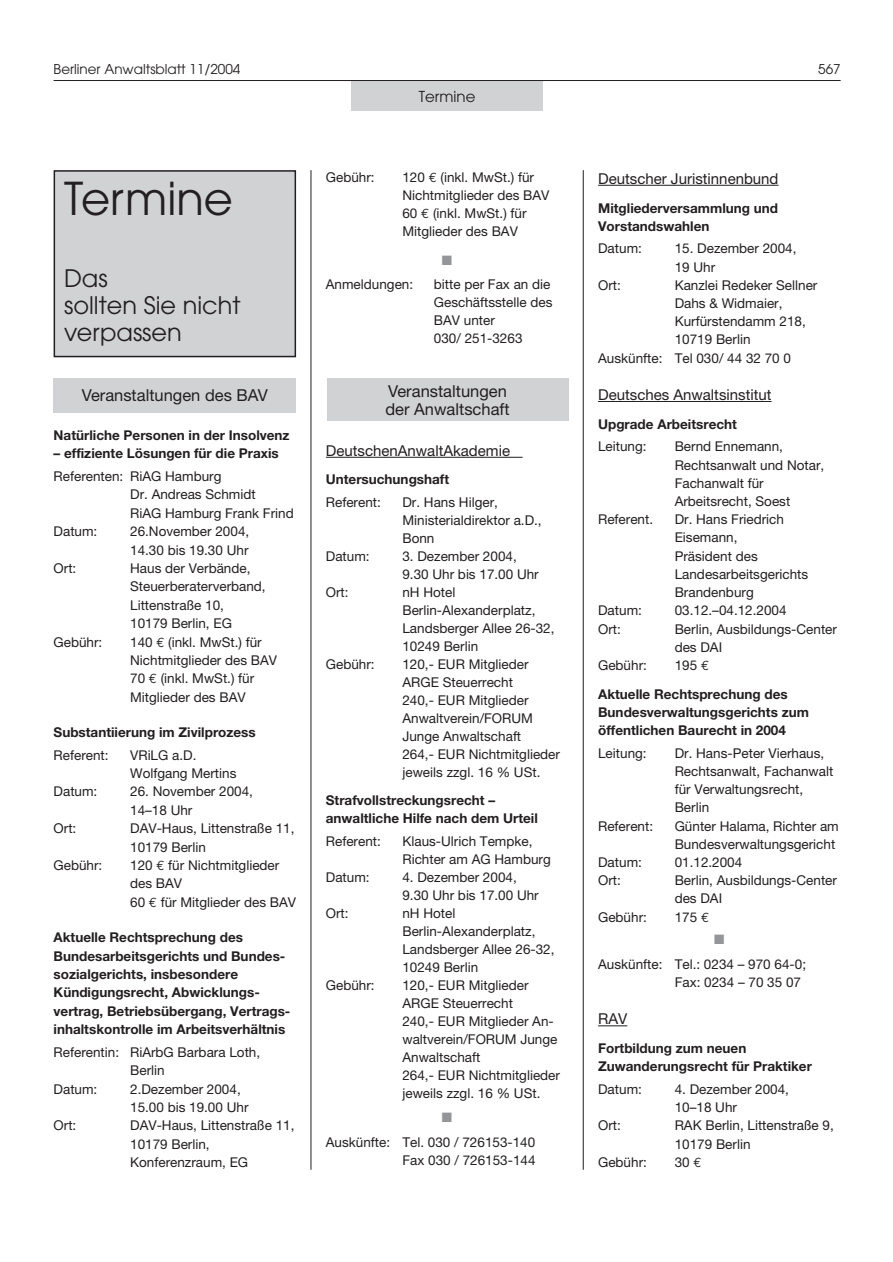
<style>
.page{position:relative;width:893px;height:1262px;background:#fff}
.page>*{position:absolute;margin:0;border:0;box-sizing:border-box;transform-origin:0 0}
.t1{font:45px "Avant Garde";color:#231f20}
.t2{font:24px/27px "Avant Garde";color:#231f20}
.t3{font:16.5px/18px "Helvetica Neue";color:#231f20}
.t4{font:15px "Helvetica Neue";color:#231f20}
.t5{font:15px "Avant Garde";color:#231f20}
.t6{font:13.5px/18px "Helvetica Neue";color:#231f20}
.t7{font:700 13.5px/18.5px "Helvetica Neue";color:#231f20}
.t8{font:13.5px "Avant Garde";color:#231f20}
.t9{font:13.5px "Zapf Dingbats";color:#939598}
.s1{font-family:"Euro Mono"}
.s2{font-weight:400}
.s3{font-family:"Euro Mono";font-weight:400}
</style>
<div class="page">
<hr style="left:326px;top:457px;width:196px;height:1px;background:#231f20">
<hr style="left:598px;top:185px;width:180px;height:1px;background:#231f20">
<hr style="left:598px;top:401px;width:173px;height:1px;background:#231f20">
<svg style="left:598px;top:1025px;width:29px;height:1px"></svg>
<div style="left:351px;top:81px;width:192px;height:30px;background:#d1d2d4"></div>
<hr style="left:54px;top:80px;width:786px;height:1px;background:#231f20">
<hr style="left:311px;top:170px;width:1px;height:999px;background:#231f20">
<hr style="left:583px;top:170px;width:1px;height:999px;background:#231f20">
<div style="left:54px;top:171px;width:241px;height:185px;background:#d1d2d4"></div>
<div style="left:54px;top:170px;width:242px;height:187px;border:2px solid #231f20"></div>
<div style="left:54px;top:378px;width:242px;height:34px;background:#d1d2d4"></div>
<div style="left:327px;top:378px;width:241px;height:43px;background:#d1d2d4"></div>
<p class="t8" style="left:54px;top:64px;width:188px">Berliner Anwaltsblatt 11/2004</p>
<p class="t8" style="left:818px;top:64px;width:24px">567</p>
<h1 class="t1" style="left:64px;top:182px;width:170px">Termine</h1>
<h2 class="t2" style="left:64px;top:267px;width:178px">Das<br>sollten Sie nicht verpassen</h2>
<p class="t5" style="left:419px;top:91px;width:58px">Termine</p>
<p class="t6" style="left:326px;top:170px;width:50px">Gebühr:</p>
<p class="t6" style="left:402px;top:170px;width:148px">120 <span class="s1">€</span> (inkl. MwSt.) für<br>Nichtmitglieder des BAV<br>60 <span class="s1">€</span> (inkl. MwSt.) für<br>Mitglieder des BAV</p>
<p class="t9" style="left:442px;top:252px;width:12px">■</p>
<p class="t6" style="left:326px;top:277px;width:89px">Anmeldungen:</p>
<p class="t6" style="left:434px;top:277px;width:120px">bitte per Fax an die<br>Geschäftsstelle des<br>BAV unter<br>030/ 251-3263</p>
<p class="t3" style="left:82px;top:388px;width:187px">Veranstaltungen des BAV</p>
<p class="t3" style="left:385px;top:383px;width:126px">Veranstaltungen der Anwaltschaft</p>
<p class="t7" style="left:54px;top:427px;width:237px">Natürliche Personen in der Insolvenz</p>
<p class="t7" style="left:54px;top:445px;width:227px">– effiziente Lösungen für die Praxis</p>
<p class="t6" style="left:54px;top:468px;width:169px">Referenten: RiAG Hamburg</p>
<p class="t6" style="left:130px;top:487px;width:127px">Dr. Andreas Schmidt</p>
<p class="t6" style="left:130px;top:505px;width:165px">RiAG Hamburg Frank Frind</p>
<p class="t6" style="left:54px;top:524px;width:45px">Datum:</p>
<p class="t6" style="left:130px;top:523px;width:121px;line-height:18.5px">26.November 2004,<br>14.30 bis 19.30 Uhr</p>
<p class="t6" style="left:54px;top:560px;width:24px">Ort:</p>
<p class="t6" style="left:130px;top:560px;width:137px;line-height:18.5px">Haus der Verbände,<br>Steuerberaterverband,<br>Littenstraße 10,<br>10179 Berlin, EG</p>
<p class="t6" style="left:54px;top:634px;width:50px">Gebühr:</p>
<p class="t6" style="left:130px;top:634px;width:148px;line-height:18.5px">140 <span class="s1">€</span> (inkl. MwSt.) für<br>Nichtmitglieder des BAV<br>70 <span class="s1">€</span> (inkl. MwSt.) für<br>Mitglieder des BAV</p>
<p class="t7" style="left:54px;top:724px;width:204px">Substantiierung im Zivilprozess</p>
<p class="t6" style="left:54px;top:747px;width:56px">Referent:</p>
<p class="t6" style="left:130px;top:747px;width:108px;line-height:18.5px">VRiLG a.D.<br>Wolfgang Mertins</p>
<p class="t6" style="left:54px;top:784px;width:45px">Datum:</p>
<p class="t6" style="left:130px;top:783px;width:124px;line-height:18.5px">26. November 2004,<br>14–18 Uhr</p>
<p class="t6" style="left:54px;top:820px;width:24px">Ort:</p>
<p class="t6" style="left:130px;top:820px;width:166px;line-height:18.5px">DAV-Haus, Littenstraße 11,<br>10179 Berlin</p>
<p class="t6" style="left:54px;top:857px;width:50px">Gebühr:</p>
<p class="t6" style="left:130px;top:857px;width:167px;line-height:18.5px">120 <span class="s1">€</span> für Nichtmitglieder des BAV<br>60 <span class="s1">€</span> für Mitglieder des BAV</p>
<p class="t7" style="left:54px;top:929px;width:238px">Aktuelle Rechtsprechung des Bundesarbeitsgerichts und Bundes&shy;sozialgerichts, insbesondere Kündigungsrecht, Abwicklungs&shy;vertrag, Betriebsübergang, Vertrags&shy;inhaltskontrolle im Arbeitsverhältnis</p>
<p class="t6" style="left:54px;top:1044px;width:208px">Referentin: RiArbG Barbara Loth,</p>
<p class="t6" style="left:130px;top:1062px;width:36px">Berlin</p>
<p class="t6" style="left:54px;top:1081px;width:45px">Datum:</p>
<p class="t6" style="left:130px;top:1080px;width:120px;line-height:18.5px">2.Dezember 2004,<br>15.00 bis 19.00 Uhr</p>
<p class="t6" style="left:54px;top:1117px;width:24px">Ort:</p>
<p class="t6" style="left:130px;top:1117px;width:166px;line-height:18.5px">DAV-Haus, Littenstraße 11,<br>10179 Berlin,<br>Konferenzraum, EG</p>
<p class="t4" style="left:326px;top:445px;width:186px">DeutschenAnwaltAkademie</p>
<p class="t7" style="left:326px;top:471px;width:125px">Untersuchungshaft</p>
<p class="t6" style="left:326px;top:494px;width:56px">Referent:</p>
<p class="t6" style="left:402px;top:494px;width:141px">Dr. Hans Hilger,<br>Ministerialdirektor a.D.,<br>Bonn</p>
<p class="t6" style="left:326px;top:548px;width:45px">Datum:</p>
<p class="t6" style="left:402px;top:548px;width:138px">3. Dezember 2004,<br>9.30 Uhr bis 17.00 Uhr</p>
<p class="t6" style="left:326px;top:584px;width:24px">Ort:</p>
<p class="t6" style="left:402px;top:584px;width:154px">nH Hotel<br>Berlin-Alexanderplatz,<br>Landsberger Allee 26-32,<br>10249 Berlin</p>
<p class="t6" style="left:326px;top:656px;width:50px">Gebühr:</p>
<p class="t6" style="left:402px;top:656px;width:159px">120,- EUR Mitglieder<br>ARGE Steuerrecht<br>240,- EUR Mitglieder<br>Anwaltverein/FORUM<br>Junge Anwaltschaft<br>264,- EUR Nichtmitglieder jeweils zzgl. 16 % USt.</p>
<p class="t7" style="left:326px;top:793px;width:213px;line-height:18px">Strafvollstreckungsrecht – anwaltliche Hilfe nach dem Urteil</p>
<p class="t6" style="left:326px;top:833px;width:56px">Referent:</p>
<p class="t6" style="left:402px;top:833px;width:150px">Klaus-Ulrich Tempke,<br>Richter am AG Hamburg</p>
<p class="t6" style="left:326px;top:869px;width:45px">Datum:</p>
<p class="t6" style="left:402px;top:869px;width:138px">4. Dezember 2004,<br>9.30 Uhr bis 17.00 Uhr</p>
<p class="t6" style="left:326px;top:905px;width:24px">Ort:</p>
<p class="t6" style="left:402px;top:905px;width:154px">nH Hotel<br>Berlin-Alexanderplatz,<br>Landsberger Allee 26-32,<br>10249 Berlin</p>
<p class="t6" style="left:326px;top:977px;width:50px">Gebühr:</p>
<p class="t6" style="left:402px;top:977px;width:159px">120,- EUR Mitglieder<br>ARGE Steuerrecht<br>240,- EUR Mitglieder An&shy;waltverein/FORUM Junge<br>Anwaltschaft<br>264,- EUR Nichtmitglieder jeweils zzgl. 16 % USt.</p>
<p class="t9" style="left:442px;top:1109px;width:12px">■</p>
<p class="t6" style="left:326px;top:1134px;width:211px;text-align:right">Auskünfte: Tel. 030 / 726153-140<br>Fax 030 / 726153-144</p>
<p class="t4" style="left:598px;top:173px;width:182px">Deutscher Juristinnenbund</p>
<p class="t7" style="left:598px;top:200px;width:181px">Mitgliederversammlung und<br>Vorstandswahlen</p>
<p class="t6" style="left:598px;top:241px;width:45px">Datum:</p>
<p class="t6" style="left:674px;top:241px;width:123px">15. Dezember 2004,<br>19 Uhr</p>
<p class="t6" style="left:598px;top:277px;width:24px">Ort:</p>
<p class="t6" style="left:674px;top:277px;width:144px">Kanzlei Redeker Sellner</p>
<p class="t6" style="left:674px;top:295px;width:109px">Dahs &amp; Widmaier,</p>
<p class="t6" style="left:674px;top:314px;width:133px">Kurfürstendamm 218,</p>
<p class="t6" style="left:674px;top:332px;width:77px">10719 Berlin</p>
<p class="t6" style="left:598px;top:350px;width:194px">Auskünfte: Tel 030/ 44 32 70 0</p>
<p class="t4" style="left:598px;top:389px;width:175px">Deutsches Anwaltsinstitut</p>
<p class="t7" style="left:598px;top:416px;width:140px">Upgrade Arbeitsrecht</p>
<p class="t6" style="left:598px;top:439px;width:50px">Leitung:</p>
<p class="t6" style="left:674px;top:439px;width:151px">Bernd Ennemann,<br>Rechtsanwalt und Notar,<br>Fachanwalt für<br>Arbeitsrecht, Soest</p>
<p class="t6" style="left:598px;top:512px;width:56px">Referent.</p>
<p class="t6" style="left:674px;top:511px;width:135px">Dr. Hans Friedrich<br>Eisemann,<br>Präsident des<br>Landesarbeitsgerichts<br>Brandenburg</p>
<p class="t6" style="left:598px;top:603px;width:45px">Datum:</p>
<p class="t6" style="left:674px;top:603px;width:113px">03.12.–04.12.2004</p>
<p class="t6" style="left:598px;top:621px;width:24px">Ort:</p>
<p class="t6" style="left:674px;top:621px;width:164px">Berlin, Ausbildungs-Center des DAI</p>
<p class="t6" style="left:598px;top:657px;width:50px">Gebühr:</p>
<p class="t7" style="left:598px;top:652px;width:191px;line-height:28.8px;text-align:center"><span class="s2">195</span> <span class="s3">€<br></span>Aktuelle Rechtsprechung des</p>
<p class="t7" style="left:598px;top:704px;width:212px">Bundesverwaltungsgerichts zum öffentlichen Baurecht in 2004</p>
<p class="t6" style="left:598px;top:745px;width:50px">Leitung:</p>
<p class="t6" style="left:674px;top:745px;width:160px">Dr. Hans-Peter Vierhaus,<br>Rechtsanwalt, Fachanwalt für Verwaltungsrecht,<br>Berlin</p>
<p class="t6" style="left:598px;top:818px;width:56px">Referent:</p>
<p class="t6" style="left:674px;top:818px;width:166px">Günter Halama, Richter am<br>Bundesverwaltungsgericht</p>
<p class="t6" style="left:598px;top:854px;width:45px">Datum:</p>
<p class="t6" style="left:674px;top:854px;width:69px">01.12.2004</p>
<p class="t6" style="left:598px;top:872px;width:24px">Ort:</p>
<p class="t6" style="left:674px;top:872px;width:164px">Berlin, Ausbildungs-Center des DAI</p>
<p class="t6" style="left:598px;top:909px;width:50px">Gebühr:</p>
<p class="t6" style="left:674px;top:909px;width:36px">175 <span class="s1">€</span></p>
<p class="t9" style="left:714px;top:931px;width:12px">■</p>
<p class="t6" style="left:674px;top:956px;width:133px;text-indent:-77px">Auskünfte: Tel.: 0234 – 970 64-0;<br>Fax: 0234 – 70 35 07</p>
<p class="t4" style="left:598px;top:1013px;width:31px">RAV</p>
<p class="t7" style="left:598px;top:1040px;width:215px">Fortbildung zum neuen<br>Zuwanderungsrecht für Praktiker</p>
<p class="t6" style="left:598px;top:1081px;width:45px">Datum:</p>
<p class="t6" style="left:674px;top:1081px;width:116px">4. Dezember 2004,<br>10–18 Uhr</p>
<p class="t6" style="left:598px;top:1117px;width:24px">Ort:</p>
<p class="t6" style="left:674px;top:1117px;width:161px">RAK Berlin, Littenstraße 9,<br>10179 Berlin</p>
<p class="t6" style="left:598px;top:1154px;width:50px">Gebühr:</p>
<p class="t6" style="left:674px;top:1154px;width:28px">30 <span class="s1">€</span></p>
</div>
